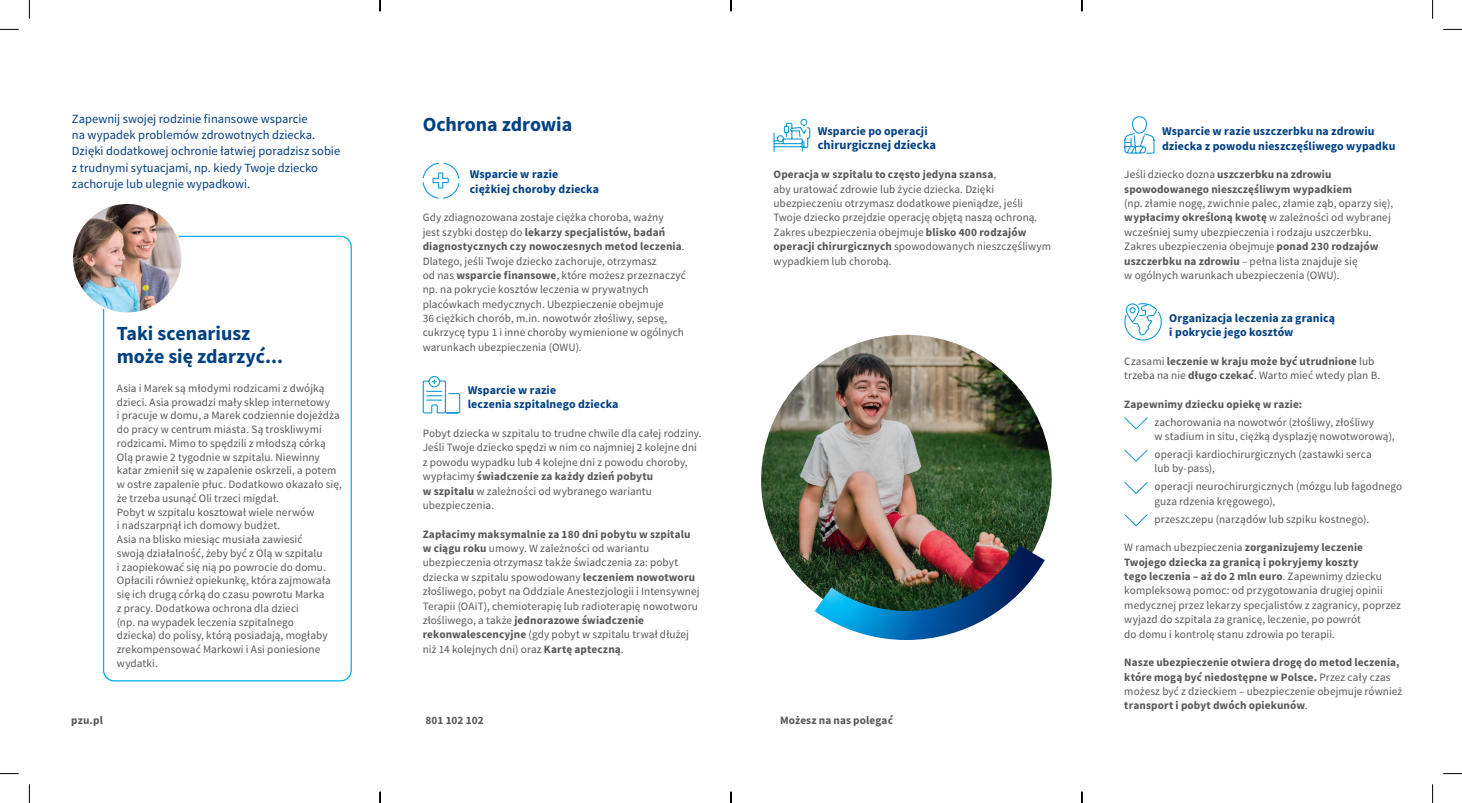
<style>
.page{position:relative;width:1462px;height:803px;background:#fff}
.page>*{position:absolute;margin:0;border:0;box-sizing:border-box;transform-origin:0 0}
.t1{font:700 20px/23.8px "Source Sans Pro";color:#014081}
.t2{font:12.5px/16.2px "Source Sans Pro";color:#014081}
.t3{font:700 12.5px "Source Sans Pro";letter-spacing:.005em;color:#014081}
.t4{font:700 11.88px/14.4px "Source Sans Pro";letter-spacing:.005em;color:#014081}
.t5{font:11.25px/14.4px "Source Sans Pro";letter-spacing:.005em;color:#57585a}
.t6{font:700 11.25px/14.4px "Source Sans Pro";letter-spacing:.01em;color:#57585a}
.s1{font-weight:700}
.s2{font-weight:400}
</style>
<div class="page">
<div style="left:103px;top:236px;width:249px;height:445px;border:1px solid #00aeef;border-radius:11px"></div>
<svg style="left:422px;top:162px;width:38px;height:37px"></svg>
<svg style="left:422px;top:375px;width:39px;height:39px"></svg>
<svg style="left:773px;top:118px;width:38px;height:34px"></svg>
<svg style="left:1124px;top:303px;width:38px;height:38px"></svg>
<svg style="left:1124px;top:417px;width:24px;height:13px"></svg>
<svg style="left:1124px;top:449px;width:24px;height:13px"></svg>
<svg style="left:1124px;top:482px;width:24px;height:12px"></svg>
<svg style="left:1124px;top:514px;width:24px;height:13px"></svg>
<img style="left:74px;top:205px;width:108px;height:108px">
<div style="left:71px;top:202px;width:112px;height:112px;border:2px solid #fff;border-radius:50%"></div>
<svg style="left:1124px;top:116px;width:31px;height:38px"></svg>
<img style="left:761px;top:335px;width:291px;height:277px">
<img style="left:815px;top:545px;width:230px;height:95px">
<svg style="left:0;top:29px;width:19px;height:1px"></svg>
<svg style="left:1443px;top:29px;width:19px;height:1px"></svg>
<svg style="left:0;top:773px;width:19px;height:1px"></svg>
<svg style="left:1443px;top:773px;width:19px;height:1px"></svg>
<svg style="left:29px;top:0;width:1px;height:19px"></svg>
<svg style="left:29px;top:784px;width:1px;height:19px"></svg>
<svg style="left:1432px;top:0;width:1px;height:19px"></svg>
<svg style="left:1432px;top:784px;width:1px;height:19px"></svg>
<svg style="left:379px;top:0;width:2px;height:11px"></svg>
<svg style="left:379px;top:792px;width:2px;height:11px"></svg>
<svg style="left:730px;top:0;width:2px;height:11px"></svg>
<svg style="left:730px;top:792px;width:2px;height:11px"></svg>
<svg style="left:1081px;top:0;width:2px;height:11px"></svg>
<svg style="left:1081px;top:792px;width:2px;height:11px"></svg>
<p class="t2" style="left:72px;top:110px;width:270px">Zapewnij swojej rodzinie finansowe wsparcie<br>na wypadek problemów zdrowotnych dziecka.<br>Dzięki dodatkowej ochronie łatwiej poradzisz sobie z trudnymi sytuacjami, np. kiedy Twoje dziecko zachoruje lub ulegnie wypadkowi.</p>
<h1 class="t1" style="left:117px;top:321px;width:168px">Taki scenariusz może się zdarzyć...</h1>
<p class="t5" style="left:117px;top:381px;width:226px;line-height:13.8px">Asia i Marek są młodymi rodzicami z dwójką dzieci. Asia prowadzi mały sklep internetowy<br>i pracuje w domu, a Marek codziennie dojeżdża do pracy w centrum miasta. Są troskliwymi rodzicami. Mimo to spędzili z młodszą córką Olą prawie 2 tygodnie w szpitalu. Niewinny katar zmienił się w zapalenie oskrzeli, a potem w ostre zapalenie płuc. Dodatkowo okazało się, że trzeba usunąć Oli trzeci migdał.<br>Pobyt w szpitalu kosztował wiele nerwów<br>i nadszarpnął ich domowy budżet.<br>Asia na blisko miesiąc musiała zawiesić<br>swoją działalność, żeby być z Olą w szpitalu<br>i zaopiekować się nią po powrocie do domu.<br>Opłacili również opiekunkę, która zajmowała się ich drugą córką do czasu powrotu Marka<br>z pracy. Dodatkowa ochrona dla dzieci<br>(np. na wypadek leczenia szpitalnego<br>dziecka) do polisy, którą posiadają, mogłaby zrekompensować Markowi i Asi poniesione wydatki.</p>
<h1 class="t1" style="left:423px;top:112px;width:151px">Ochrona zdrowia</h1>
<p class="t4" style="left:470px;top:167px;width:131px">Wsparcie w razie ciężkiej choroby dziecka</p>
<p class="t5" style="left:423px;top:210px;width:265px">Gdy zdiagnozowana zostaje ciężka choroba, ważny<br>jest szybki dostęp do <span class="s1">lekarzy specjalistów, badań diagnostycznych czy nowoczesnych metod leczenia</span>.<br>Dlatego, jeśli Twoje dziecko zachoruje, otrzymasz<br>od nas <span class="s1">wsparcie finansowe</span>, które możesz przeznaczyć np. na pokrycie kosztów leczenia w prywatnych placówkach medycznych. Ubezpieczenie obejmuje<br>36 ciężkich chorób, m.in. nowotwór złośliwy, sepsę, cukrzycę typu 1 i inne choroby wymienione w ogólnych warunkach ubezpieczenia (OWU).</p>
<p class="t4" style="left:468px;top:383px;width:152px">Wsparcie w razie<br>leczenia szpitalnego dziecka</p>
<p class="t5" style="left:423px;top:426px;width:280px">Pobyt dziecka w szpitalu to trudne chwile dla całej rodziny.<br>Jeśli Twoje dziecko spędzi w nim co najmniej 2 kolejne dni z powodu wypadku lub 4 kolejne dni z powodu choroby, wypłacimy <span class="s1">świadczenie za każdy dzień pobytu<br>w szpitalu</span> w zależności od wybranego wariantu ubezpieczenia.</p>
<p class="t5" style="left:423px;top:527px;width:278px"><span class="s1">Zapłacimy maksymalnie za 180 dni pobytu w szpitalu w ciągu roku</span> umowy. W zależności od wariantu ubezpieczenia otrzymasz także świadczenia za: pobyt dziecka w szpitalu spowodowany <span class="s1">leczeniem nowotworu </span>złośliwego, pobyt na Oddziale Anestezjologii i Intensywnej Terapii (OAiT), chemioterapię lub radioterapię nowotworu złośliwego, a także <span class="s1">jednorazowe świadczenie rekonwalescencyjne</span> (gdy pobyt w szpitalu trwał dłużej niż 14 kolejnych dni) oraz <span class="s1">Kartę apteczną</span>.</p>
<p class="t4" style="left:818px;top:124px;width:111px">Wsparcie po operacji</p>
<p class="t3" style="left:818px;top:137px;width:120px">chirurgicznej dziecka</p>
<p class="t5" style="left:773px;top:167px;width:279px"><span class="s1">Operacja w szpitalu to często jedyna szansa</span>,<br>aby uratować zdrowie lub życie dziecka. Dzięki ubezpieczeniu otrzymasz dodatkowe pieniądze, jeśli Twoje dziecko przejdzie operację objętą naszą ochroną.<br>Zakres ubezpieczenia obejmuje <span class="s1">blisko 400 rodzajów operacji chirurgicznych</span> spowodowanych nieszczęśliwym wypadkiem lub chorobą.</p>
<p class="t6" style="left:71px;top:713px;width:33px">pzu.pl</p>
<p class="t6" style="left:425px;top:713px;width:60px">801 102 102</p>
<p class="t6" style="left:780px;top:713px;width:114px">Możesz na nas polegać</p>
<p class="t4" style="left:1162px;top:124px;width:235px">Wsparcie w razie uszczerbku na zdrowiu dziecka z powodu nieszczęśliwego wypadku</p>
<p class="t6" style="left:1124px;top:167px;width:229px"><span class="s2">Jeśli dziecko dozna</span> uszczerbku na zdrowiu spowodowanego nieszczęśliwym wypadkiem</p>
<p class="t5" style="left:1124px;top:196px;width:270px">(np. złamie nogę, zwichnie palec, złamie ząb, oparzy się), <span class="s1">wypłacimy określoną kwotę</span> w zależności od wybranej wcześniej sumy ubezpieczenia i rodzaju uszczerbku.<br>Zakres ubezpieczenia obejmuje <span class="s1">ponad 230 rodzajów uszczerbku na zdrowiu</span> – pełna lista znajduje się<br>w ogólnych warunkach ubezpieczenia (OWU).</p>
<p class="t4" style="left:1169px;top:311px;width:167px">Organizacja leczenia za granicą i pokrycie jego kosztów</p>
<p class="t5" style="left:1124px;top:354px;width:257px">Czasami <span class="s1">leczenie w kraju może być utrudnione</span> lub trzeba na nie <span class="s1">długo czekać</span>. Warto mieć wtedy plan B.</p>
<p class="t6" style="left:1124px;top:397px;width:179px">Zapewnimy dziecku opiekę w razie:</p>
<p class="t5" style="left:1154px;top:415px;width:242px">zachorowania na nowotwór (złośliwy, złośliwy<br>w stadium in situ, ciężką dysplazję nowotworową),</p>
<p class="t5" style="left:1154px;top:447px;width:219px">operacji kardiochirurgicznych (zastawki serca lub by-pass),</p>
<p class="t5" style="left:1154px;top:479px;width:249px">operacji neurochirurgicznych (mózgu lub łagodnego guza rdzenia kręgowego),</p>
<p class="t5" style="left:1154px;top:512px;width:216px">przeszczepu (narządów lub szpiku kostnego).</p>
<p class="t5" style="left:1124px;top:540px;width:278px">W ramach ubezpieczenia <span class="s1">zorganizujemy leczenie Twojego dziecka za granicą i pokryjemy koszty<br>tego leczenia – aż do 2 mln euro</span>. Zapewnimy dziecku kompleksową pomoc: od przygotowania drugiej opinii medycznej przez lekarzy specjalistów z zagranicy, poprzez wyjazd do szpitala za granicę, leczenie, po powrót<br>do domu i kontrolę stanu zdrowia po terapii.</p>
<p class="t6" style="left:1124px;top:655px;width:280px">Nasze ubezpieczenie otwiera drogę do metod leczenia, które mogą być niedostępne w Polsce. <span class="s2">Przez cały czas możesz być z dzieckiem – ubezpieczenie obejmuje również </span>transport i pobyt dwóch opiekunów<span class="s2">.</span></p>
</div>
